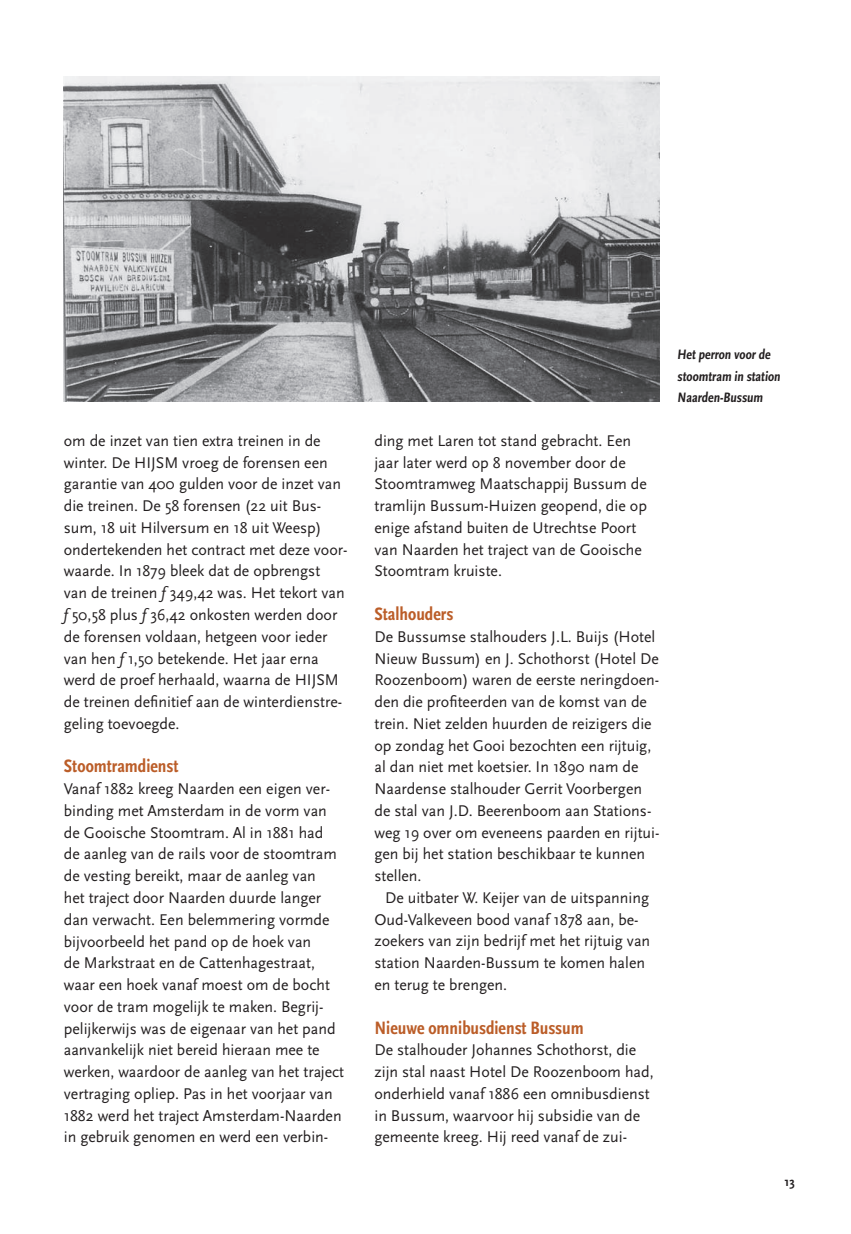
<style>
.page{position:relative;width:851px;height:1234px;background:#fff}
.page>*{position:absolute;margin:0;border:0;box-sizing:border-box;transform-origin:0 0}
.t1{font:700 condensed 18.75px "Scala Sans Pro";color:#bb5d28}
.t2{font:16.2px/21.8px "Scala Sans Pro";color:#231f20}
.t3{font:700 condensed 14.25px/21.8px "Scala Sans Pro";color:#231f20}
.t4{font:700 12.75px "Scala Sans Pro";color:#231f20}
.s1{font-style:italic}
</style>
<div class="page">
<img style="left:64px;top:77px;width:595px;height:325px">
<p class="t2" style="left:64px;top:429px;width:285px">om de inzet van tien extra treinen in de winter. De HIJSM vroeg de forensen een garantie van 400 gulden voor de inzet van die treinen. De 58 forensen (22 uit Bus&shy;sum, 18 uit Hilversum en 18 uit Weesp) ondertekenden het contract met deze voor&shy;waarde. In 1879 bleek dat de opbrengst van de treinen <span class="s1">f</span> 349,42 was. Het tekort van <span class="s1">f</span> 50,58 plus <span class="s1">f</span> 36,42 onkosten werden door de forensen voldaan, hetgeen voor ieder van hen <span class="s1">f</span> 1,50 betekende. Het jaar erna werd de proef herhaald, waarna de HIJSM de treinen definitief aan de winterdienstre&shy;geling toevoegde.</p>
<p class="t1" style="left:64px;top:755px;width:116px">Stoomtramdienst</p>
<p class="t2" style="left:64px;top:777px;width:282px">Vanaf 1882 kreeg Naarden een eigen ver&shy;binding met Amsterdam in de vorm van de Gooische Stoomtram. Al in 1881 had<br>de aanleg van de rails voor de stoomtram de vesting bereikt, maar de aanleg van<br>het traject door Naarden duurde langer dan verwacht. Een belemmering vormde bijvoorbeeld het pand op de hoek van<br>de Markstraat en de Cattenhagestraat, waar een hoek vanaf moest om de bocht voor de tram mogelijk te maken. Begrij&shy;pelijkerwijs was de eigenaar van het pand aanvankelijk niet bereid hieraan mee te werken, waardoor de aanleg van het traject vertraging opliep. Pas in het voorjaar van 1882 werd het traject Amsterdam-Naarden in gebruik genomen en werd een verbin-</p>
<p class="t2" style="left:374px;top:429px;width:274px">ding met Laren tot stand gebracht. Een jaar later werd op 8 november door de Stoomtramweg Maatschappij Bussum de tramlijn Bussum-Huizen geopend, die op enige afstand buiten de Utrechtse Poort van Naarden het traject van de Gooische Stoomtram kruiste.</p>
<p class="t1" style="left:374px;top:603px;width:80px">Stalhouders</p>
<p class="t2" style="left:374px;top:625px;width:286px">De Bussumse stalhouders J.L. Buijs (Hotel Nieuw Bussum) en J. Schothorst (Hotel De Roozenboom) waren de eerste neringdoen&shy;den die profiteerden van de komst van de trein. Niet zelden huurden de reizigers die op zondag het Gooi bezochten een rijtuig, al dan niet met koetsier. In 1890 nam de Naardense stalhouder Gerrit Voorbergen de stal van J.D. Beerenboom aan Stations&shy;weg 19 over om eveneens paarden en rijtui&shy;gen bij het station beschikbaar te kunnen stellen.</p>
<p class="t2" style="left:374px;top:886px;width:277px;text-indent:11px">De uitbater W. Keijer van de uitspanning Oud-Valkeveen bood vanaf 1878 aan, be&shy;zoekers van zijn bedrijf met het rijtuig van station Naarden-Bussum te komen halen en terug te brengen.</p>
<p class="t1" style="left:374px;top:1016px;width:211px">Nieuwe omnibusdienst Bussum</p>
<p class="t2" style="left:374px;top:1038px;width:281px">De stalhouder Johannes Schothorst, die zijn stal naast Hotel De Roozenboom had, onderhield vanaf 1886 een omnibusdienst in Bussum, waarvoor hij subsidie van de gemeente kreeg. Hij reed vanaf de zui-</p>
<p class="t3" style="left:677px;top:343px;width:106px">Het perron voor de stoomtram in station<br>Naarden-Bussum</p>
<p class="t4" style="left:784px;top:1174px;width:12px">13</p>
</div>
